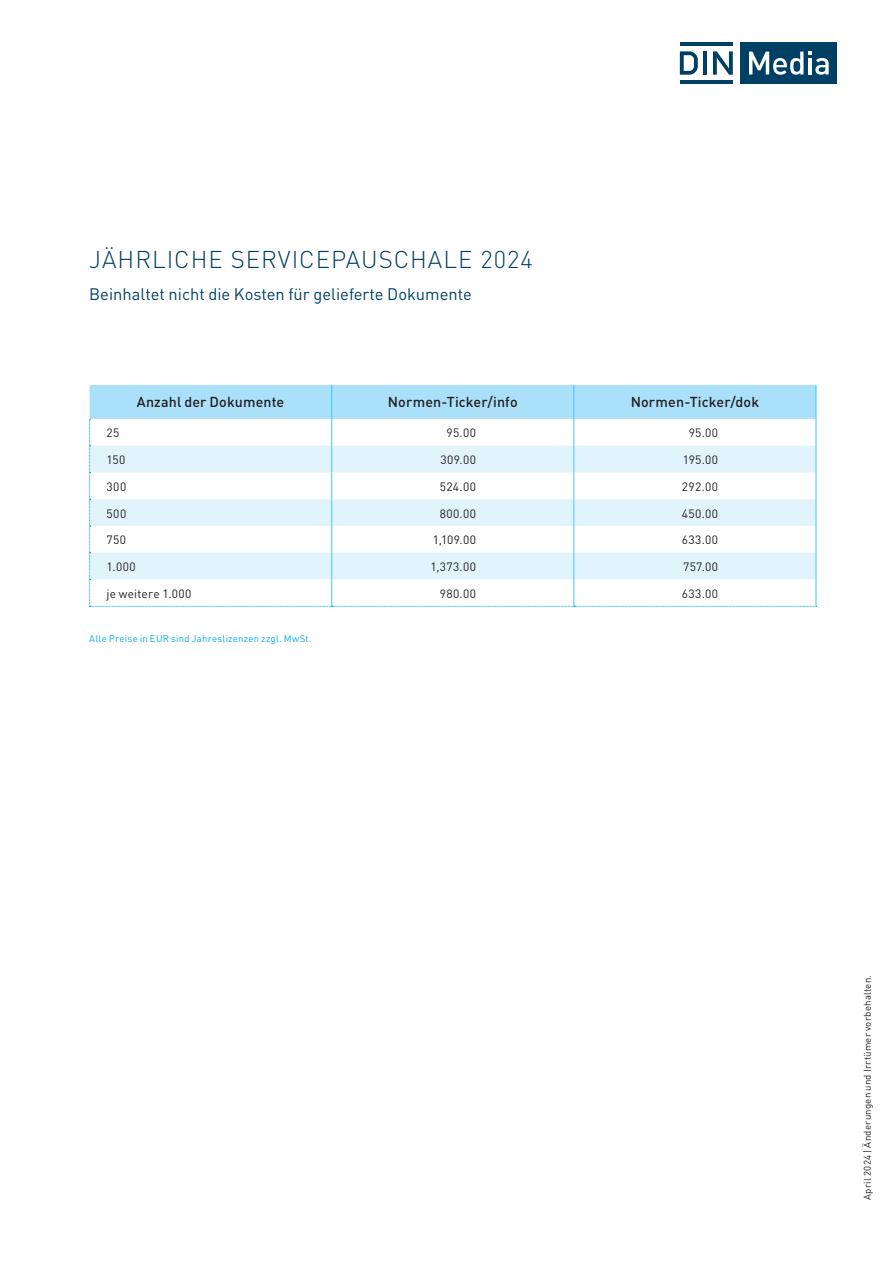
<style>
.page{position:relative;width:893px;height:1263px;background:#fff}
.page>*{position:absolute;margin:0;border:0;box-sizing:border-box;transform-origin:0 0}
.t1{font:300 24px "DIN";letter-spacing:.04em;color:#004064}
.Überschrift_16_17p{font:16.5px "DIN";color:#004064}
.Fließtext_10_pt_DI{font:500 14.25px "DIN";letter-spacing:.01em;color:#231f20}
.Fließtext_10_pt_DI-2{font:12px "DIN";letter-spacing:.035em;color:#231f20}
.Fließtext_10_pt_DI-3{font:9.6px "DIN";letter-spacing:.025em;color:#00aeef}
.Fließtext_10_pt_DI-4{font:9.6px "DIN";letter-spacing:.025em;color:#231f20}
</style>
<div class="page">
<svg style="left:89px;top:385px;width:728px;height:222px"></svg>
<div style="left:740px;top:43px;width:97px;height:41px;background:#004064"></div>
<svg style="left:680px;top:51px;width:18px;height:24px"></svg>
<hr style="left:680px;top:43px;width:53px;height:3px;background:#004064">
<hr style="left:703px;top:51px;width:4px;height:24px;background:#004064">
<svg style="left:713px;top:51px;width:20px;height:24px"></svg>
<hr style="left:680px;top:80px;width:53px;height:4px;background:#004064">
<svg style="left:749px;top:52px;width:80px;height:23px"></svg>
<p class="t1" style="left:89px;top:245px;width:445px">JÄHRLICHE SERVICEPAUSCHALE 2024</p>
<p class="Überschrift_16_17p" style="left:89px;top:284px;width:384px">Beinhaltet nicht die Kosten für gelieferte Dokumente</p>
<p class="Fließtext_10_pt_DI" style="left:137px;top:392px;width:149px">Anzahl der Dokumente</p>
<p class="Fließtext_10_pt_DI" style="left:388px;top:392px;width:131px">Normen-Ticker/info</p>
<p class="Fließtext_10_pt_DI" style="left:631px;top:392px;width:130px">Normen-Ticker/dok</p>
<p class="Fließtext_10_pt_DI-2" style="left:107px;top:425px;width:14px">25</p>
<p class="Fließtext_10_pt_DI-2" style="left:447px;top:425px;width:31px">95.00</p>
<p class="Fließtext_10_pt_DI-2" style="left:689px;top:425px;width:31px">95.00</p>
<p class="Fließtext_10_pt_DI-2" style="left:107px;top:452px;width:20px">150</p>
<p class="Fließtext_10_pt_DI-2" style="left:441px;top:452px;width:37px">309.00</p>
<p class="Fließtext_10_pt_DI-2" style="left:683px;top:452px;width:37px">195.00</p>
<p class="Fließtext_10_pt_DI-2" style="left:107px;top:479px;width:21px">300</p>
<p class="Fließtext_10_pt_DI-2" style="left:440px;top:479px;width:38px">524.00</p>
<p class="Fließtext_10_pt_DI-2" style="left:682px;top:479px;width:38px">292.00</p>
<p class="Fließtext_10_pt_DI-2" style="left:107px;top:506px;width:21px">500</p>
<p class="Fließtext_10_pt_DI-2" style="left:440px;top:506px;width:38px">800.00</p>
<p class="Fließtext_10_pt_DI-2" style="left:682px;top:506px;width:38px">450.00</p>
<p class="Fließtext_10_pt_DI-2" style="left:107px;top:532px;width:21px">750</p>
<p class="Fließtext_10_pt_DI-2" style="left:433px;top:532px;width:45px">1,109.00</p>
<p class="Fließtext_10_pt_DI-2" style="left:682px;top:532px;width:38px">633.00</p>
<p class="Fließtext_10_pt_DI-2" style="left:107px;top:559px;width:31px">1.000</p>
<p class="Fließtext_10_pt_DI-2" style="left:430px;top:559px;width:47px">1,373.00</p>
<p class="Fließtext_10_pt_DI-2" style="left:683px;top:559px;width:37px">757.00</p>
<p class="Fließtext_10_pt_DI-2" style="left:107px;top:586px;width:86px">je weitere 1.000</p>
<p class="Fließtext_10_pt_DI-2" style="left:440px;top:586px;width:38px">980.00</p>
<p class="Fließtext_10_pt_DI-2" style="left:682px;top:586px;width:38px">633.00</p>
<p class="Fließtext_10_pt_DI-3" style="left:89px;top:632px;width:224px">Alle Preise in EUR sind Jahreslizenzen zzgl. MwSt.</p>
<p class="Fließtext_10_pt_DI-4" style="left:861px;top:1200px;width:227px;rotate:-90deg">April 2024 | Änderungen und Irrtümer vorbehalten.</p>
</div>
